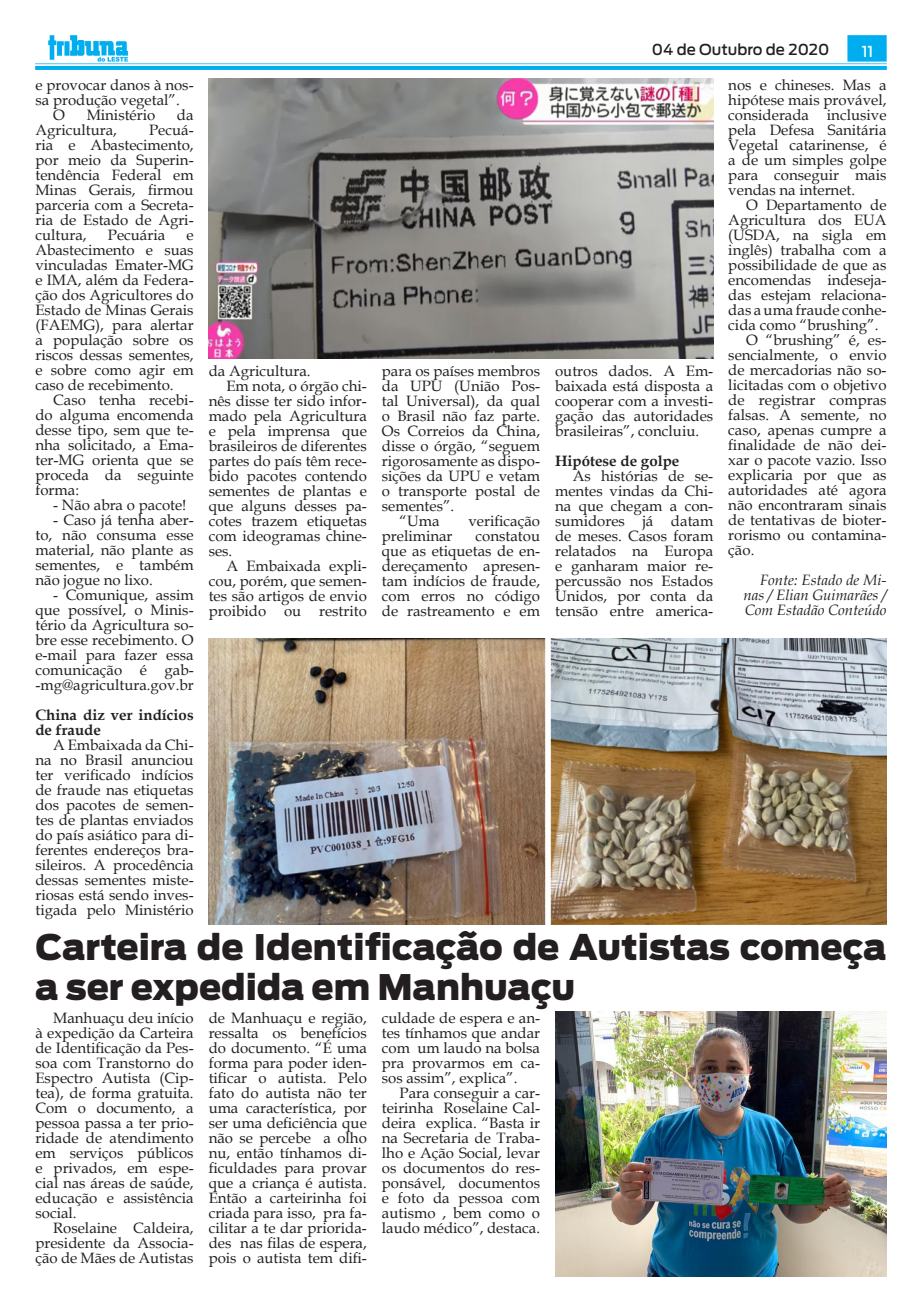
<style>
.page{position:relative;width:922px;height:1312px;background:#fff}
.page>*{position:absolute;margin:0;border:0;box-sizing:border-box;transform-origin:0 0}
.t1{font:900 35px/40.2px "Antenna";color:#231f20}
.Tribuna_Texto_-_Book{font:15px/15px "Book Antiqua";color:#231f20;text-align:justify}
.Tribuna_Texto_-_Book-2{font:italic 15px/15px "Book Antiqua";color:#231f20;text-align:justify}
.Tribuna_Texto_-_Book-3{font:700 15px/15px "Book Antiqua";color:#231f20}
.t2{font:500 15px "Antenna";color:#231f20}
.t3{font:500 15px "Antenna";color:#fff}
</style>
<div class="page">
<img style="left:35px;top:35px;width:851px;height:34px">
<img style="left:209px;top:79px;width:504px;height:279px">
<img style="left:555px;top:1011px;width:331px;height:265px">
<img style="left:209px;top:638px;width:677px;height:285px">
<p class="Tribuna_Texto_-_Book" style="left:35px;top:77px;width:160px">e provocar danos à nos&shy;sa produção vegetal”.</p>
<p class="Tribuna_Texto_-_Book" style="left:53px;top:107px;width:13px">O</p>
<p class="Tribuna_Texto_-_Book" style="left:87px;top:107px;width:70px">Ministério</p>
<p class="Tribuna_Texto_-_Book" style="left:177px;top:107px;width:18px">da</p>
<p class="Tribuna_Texto_-_Book" style="left:35px;top:122px;width:83px">Agricultura,</p>
<p class="Tribuna_Texto_-_Book" style="left:35px;top:122px;width:160px;text-indent:114px">Pecuá&shy;ria e Abastecimento, por meio da Superin&shy;tendência Federal em Minas Gerais, firmou parceria com a Secreta&shy;ria de Estado de Agri&shy;cultura,</p>
<p class="Tribuna_Texto_-_Book" style="left:108px;top:227px;width:59px">Pecuária</p>
<p class="Tribuna_Texto_-_Book" style="left:35px;top:227px;width:160px;text-indent:151px">e Abastecimento e suas vinculadas Emater-MG e IMA, além da Federa&shy;ção dos Agricultores do Estado de Minas Gerais (FAEMG), para alertar a população sobre os riscos dessas sementes, e sobre como agir em caso de recebimento.</p>
<p class="Tribuna_Texto_-_Book" style="left:35px;top:392px;width:160px;text-indent:18px">Caso tenha recebi&shy;do alguma encomenda desse tipo, sem que te&shy;nha solicitado, a Ema&shy;ter-MG orienta que se proceda da seguinte forma:</p>
<p class="Tribuna_Texto_-_Book" style="left:53px;top:497px;width:135px">- Não abra o pacote!</p>
<p class="Tribuna_Texto_-_Book" style="left:35px;top:512px;width:160px;text-indent:18px">- Caso já tenha aber&shy;to, não consuma esse material, não plante as sementes, e também não jogue no lixo.</p>
<p class="Tribuna_Texto_-_Book" style="left:35px;top:587px;width:160px;text-indent:18px">- Comunique, assim que possível, o Minis&shy;tério da Agricultura so&shy;bre esse recebimento. O e-mail para fazer essa comunicação é gab--mg@agricultura.gov.br</p>
<p class="Tribuna_Texto_-_Book-3" style="left:35px;top:707px;width:160px">China diz ver indícios de fraude</p>
<p class="Tribuna_Texto_-_Book" style="left:35px;top:737px;width:160px;text-indent:18px">A Embaixada da Chi&shy;na no Brasil anunciou ter verificado indícios de fraude nas etiquetas dos pacotes de semen&shy;tes de plantas enviados do país asiático para di&shy;ferentes endereços bra&shy;sileiros. A procedência dessas sementes miste&shy;riosas está sendo inves&shy;tigada pelo Ministério</p>
<p class="Tribuna_Texto_-_Book" style="left:209px;top:363px;width:103px">da Agricultura.</p>
<p class="Tribuna_Texto_-_Book" style="left:209px;top:378px;width:160px;text-indent:18px">Em nota, o órgão chi&shy;nês disse ter sido infor&shy;mado pela Agricultura e pela imprensa que brasileiros de diferentes partes do país têm rece&shy;bido pacotes contendo sementes de plantas e que alguns desses pa&shy;cotes trazem etiquetas com ideogramas chine&shy;ses.</p>
<p class="Tribuna_Texto_-_Book" style="left:209px;top:558px;width:160px;text-indent:18px">A Embaixada expli&shy;cou, porém, que semen&shy;tes são artigos de envio proibido ou restrito</p>
<p class="Tribuna_Texto_-_Book" style="left:382px;top:363px;width:160px">para os países membros da UPU (União Pos&shy;tal Universal), da qual o Brasil não faz parte.<br>Os Correios da China, disse o órgão, “seguem rigorosamente as dispo&shy;sições da UPU e vetam o transporte postal de sementes”.</p>
<p class="Tribuna_Texto_-_Book" style="left:399px;top:513px;width:41px">“Uma</p>
<p class="Tribuna_Texto_-_Book" style="left:468px;top:513px;width:73px">verificação</p>
<p class="Tribuna_Texto_-_Book" style="left:382px;top:528px;width:72px">preliminar</p>
<p class="Tribuna_Texto_-_Book" style="left:382px;top:528px;width:160px;text-indent:94px">constatou que as etiquetas de en&shy;dereçamento apresen&shy;tam indícios de fraude, com erros no código de rastreamento e em</p>
<p class="t2" style="left:651px;top:41px;width:179px">04 de Outubro de 2020</p>
<p class="t3" style="left:861px;top:42px;width:13px">11</p>
<p class="Tribuna_Texto_-_Book" style="left:555px;top:363px;width:160px">outros dados. A Em&shy;baixada está disposta a cooperar com a investi&shy;gação das autoridades brasileiras”, concluiu.</p>
<p class="Tribuna_Texto_-_Book-3" style="left:555px;top:453px;width:126px">Hipótese de golpe</p>
<p class="Tribuna_Texto_-_Book" style="left:555px;top:468px;width:160px;text-indent:18px">As histórias de se&shy;mentes vindas da Chi&shy;na que chegam a con&shy;sumidores já datam de meses. Casos foram relatados na Europa e ganharam maior re&shy;percussão nos Estados Unidos, por conta da tensão entre america-</p>
<p class="Tribuna_Texto_-_Book" style="left:728px;top:77px;width:160px">nos e chineses. Mas a hipótese mais provável, considerada inclusive pela Defesa Sanitária Vegetal catarinense, é a de um simples golpe para conseguir mais vendas na internet.</p>
<p class="Tribuna_Texto_-_Book" style="left:728px;top:197px;width:160px;text-indent:18px">O Departamento de Agricultura dos EUA (USDA, na sigla em inglês) trabalha com a possibilidade de que as encomendas indeseja&shy;das estejam relaciona&shy;das a uma fraude conhe&shy;cida como “brushing”.</p>
<p class="Tribuna_Texto_-_Book" style="left:728px;top:332px;width:160px;text-indent:18px">O “brushing” é, es&shy;sencialmente, o envio de mercadorias não so&shy;licitadas com o objetivo de registrar compras falsas. A semente, no caso, apenas cumpre a finalidade de não dei&shy;xar o pacote vazio. Isso explicaria por que as autoridades até agora não encontraram sinais de tentativas de bioter&shy;rorismo ou contamina&shy;ção.</p>
<p class="Tribuna_Texto_-_Book-2" style="left:743px;top:572px;width:145px;text-indent:16px">Fonte: Estado de Mi&shy;nas / Elian Guimarães / Com Estadão Conteúdo</p>
<p class="t1" style="left:35px;top:926px;width:852px">Carteira de Identificação de Autistas começa a ser expedida em Manhuaçu</p>
<p class="Tribuna_Texto_-_Book" style="left:35px;top:1009px;width:160px;text-indent:18px">Manhuaçu deu início à expedição da Carteira de Identificação da Pes&shy;soa com Transtorno do Espectro Autista (Cip&shy;tea), de forma gratuita.<br>Com o documento, a pessoa passa a ter prio&shy;ridade de atendimento em serviços públicos e privados, em espe&shy;cial nas áreas de saúde, educação e assistência social.</p>
<p class="Tribuna_Texto_-_Book" style="left:35px;top:1219px;width:160px;text-indent:18px">Roselaine Caldeira, presidente da Associa&shy;ção de Mães de Autistas</p>
<p class="Tribuna_Texto_-_Book" style="left:209px;top:1009px;width:160px">de Manhuaçu e região, ressalta os benefícios do documento. “É uma forma para poder iden&shy;tificar o autista. Pelo fato do autista não ter uma característica, por ser uma deficiência que não se percebe a olho nu, então tínhamos di&shy;ficuldades para provar que a criança é autista.<br>Então a carteirinha foi criada para isso, pra fa&shy;cilitar a te dar priorida&shy;des nas filas de espera, pois o autista tem difi-</p>
<p class="Tribuna_Texto_-_Book" style="left:382px;top:1009px;width:160px">culdade de espera e an&shy;tes tínhamos que andar com um laudo na bolsa pra provarmos em ca&shy;sos assim”, explica”.</p>
<p class="Tribuna_Texto_-_Book" style="left:382px;top:1084px;width:160px;text-indent:18px">Para conseguir a car&shy;teirinha Roselaine Cal&shy;deira explica. “Basta ir na Secretaria de Traba&shy;lho e Ação Social, levar os documentos do res&shy;ponsável, documentos e foto da pessoa com autismo , bem como o laudo médico”, destaca.</p>
</div>
